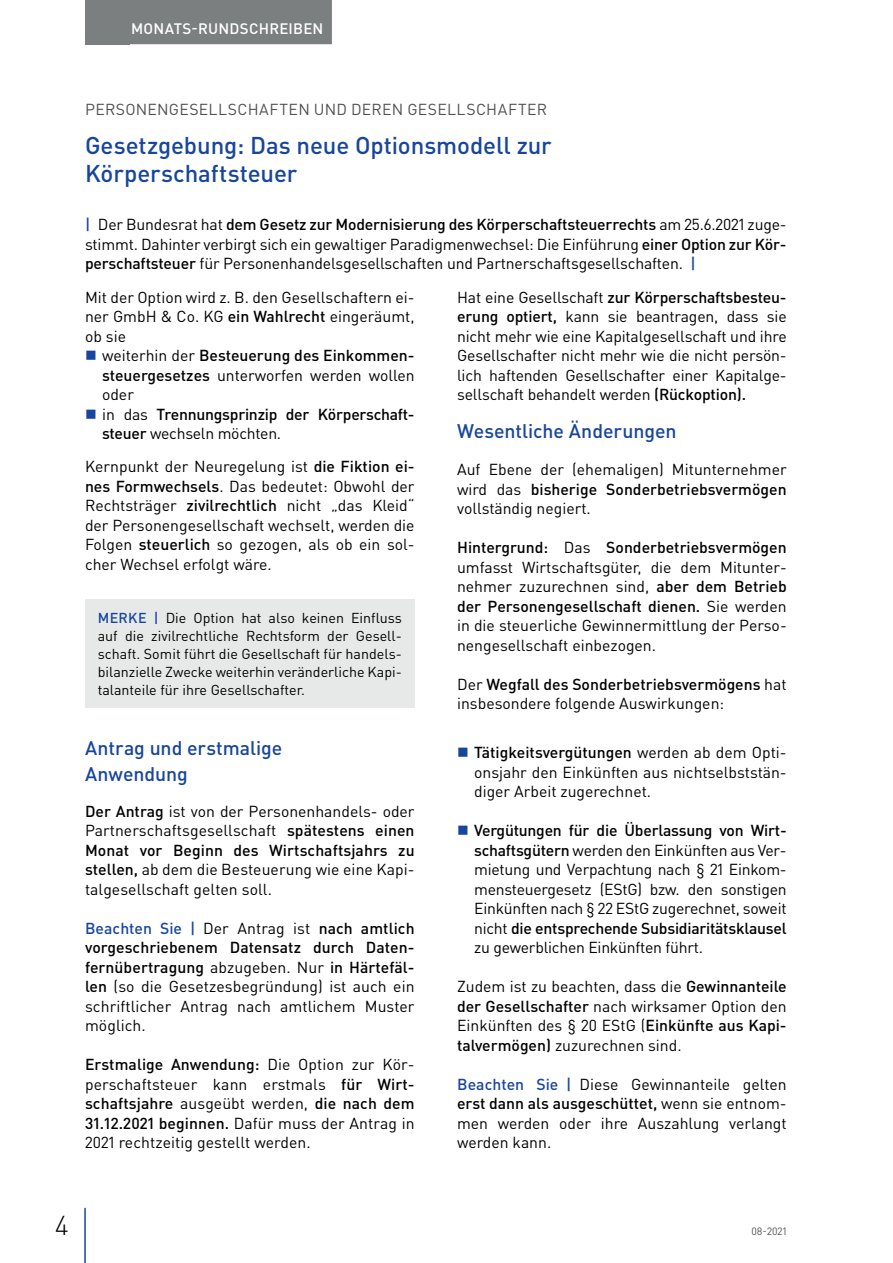
<style>
.page{position:relative;width:893px;height:1263px;background:#fff}
.page>*{position:absolute;margin:0;border:0;box-sizing:border-box;transform-origin:0 0}
.t1{font:300 27px "DIN Pro";color:#000002}
.t2{font:500 24px/28.5px "DIN Pro";letter-spacing:-.005em;color:#18469d}
.t3{font:500 19.5px/25.5px "DIN Pro";letter-spacing:-.005em;color:#18469d}
.t4{font:15.75px/19.5px "DIN Pro";color:#000002;text-align:justify}
.t5{font:500 15.75px/19.5px "DIN Pro";letter-spacing:-.015em;color:#000002}
.t6{font:15.75px "DIN Pro";letter-spacing:.015em;color:#4f5152}
.t7{font:500 15px "DIN Pro";letter-spacing:.015em;color:#fff}
.t8{font:14.25px/18px "DIN Pro";color:#000002;text-align:justify}
.t9{font:10.5px "DIN Pro";color:#4f5152}
.s1{font-weight:500;color:#18469d}
.s2{font-weight:500}
.s3{font-weight:400}
</style>
<div class="page">
<div style="left:85px;top:0;width:45px;height:44px;background:#7c7f7f"></div>
<hr style="left:84px;top:1208px;width:2px;height:55px;background:#18469d">
<div style="left:122px;top:0;width:210px;height:44px;background:#7c7f7f"></div>
<div style="left:85px;top:599px;width:330px;height:108px;background:#e6e9e8"></div>
<p class="t7" style="left:131px;top:18px;width:194px">MONATS-RUNDSCHREIBEN</p>
<p class="t6" style="left:85px;top:98px;width:463px">PERSONENGESELLSCHAFTEN UND DEREN GESELLSCHAFTER</p>
<h2 class="t2" style="left:85px;top:130px;width:468px">Gesetzgebung: Das neue Optionsmodell zur<br>Körperschaftsteuer</h2>
<p class="t4" style="left:85px;top:214px;width:703px"><span class="s1">|</span> Der Bundesrat hat <span class="s2">dem Gesetz zur Modernisierung des Körperschaftsteuerrechts</span> am 25.6.2021 zuge&shy;stimmt. Dahinter verbirgt sich ein gewaltiger Paradigmenwechsel: Die Einführung <span class="s2">einer Option zur Kör&shy;perschaftsteuer</span> für Personenhandelsgesellschaften und Partnerschaftsgesellschaften. <span class="s1">|</span></p>
<p class="t4" style="left:85px;top:286px;width:331px">Mit der Option wird z. B. den Gesellschaftern ei&shy;ner GmbH &amp; Co. KG <span class="s2">ein Wahlrecht</span> eingeräumt, ob sie</p>
<p class="t5" style="left:102px;top:345px;width:314px"><span class="s3">weiterhin der</span> Besteuerung des Einkommen&shy;steuergesetzes <span class="s3">unterworfen werden wollen oder<br>in das</span> Trennungsprinzip der Körperschaft&shy;steuer <span class="s3">wechseln möchten.</span></p>
<p class="t4" style="left:85px;top:456px;width:331px">Kernpunkt der Neuregelung ist <span class="s2">die Fiktion ei&shy;nes Formwechsels</span>. Das bedeutet: Obwohl der Rechtsträger <span class="s2">zivilrechtlich</span> nicht „das Kleid“ der Personengesellschaft wechselt, werden die Folgen <span class="s2">steuerlich</span> so gezogen, als ob ein sol&shy;cher Wechsel erfolgt wäre.</p>
<p class="t8" style="left:98px;top:608px;width:306px"><span class="s1">MERKE |</span> Die Option hat also keinen Einfluss auf die zivilrechtliche Rechtsform der Gesell&shy;schaft. Somit führt die Gesellschaft für handels&shy;bilanzielle Zwecke weiterhin veränderliche Kapi&shy;talanteile für ihre Gesellschafter.</p>
<p class="t4" style="left:457px;top:286px;width:331px">Hat eine Gesellschaft <span class="s2">zur Körperschaftsbesteu&shy;erung optiert,</span> kann sie beantragen, dass sie nicht mehr wie eine Kapitalgesellschaft und ihre Gesellschafter nicht mehr wie die nicht persön&shy;lich haftenden Gesellschafter einer Kapitalge&shy;sellschaft behandelt werden <span class="s2">(Rückoption).</span></p>
<p class="t3" style="left:457px;top:417px;width:221px">Wesentliche Änderungen</p>
<p class="t4" style="left:457px;top:459px;width:331px">Auf Ebene der (ehemaligen) Mitunternehmer wird das <span class="s2">bisherige Sonderbetriebsvermögen </span>vollständig negiert.</p>
<p class="t4" style="left:457px;top:537px;width:331px"><span class="s2">Hintergrund:</span> Das <span class="s2">Sonderbetriebsvermögen </span>umfasst Wirtschaftsgüter, die dem Mitunter&shy;nehmer zuzurechnen sind, <span class="s2">aber dem Betrieb der Personengesellschaft dienen.</span> Sie werden in die steuerliche Gewinnermittlung der Perso&shy;nengesellschaft einbezogen.</p>
<p class="t4" style="left:457px;top:673px;width:331px">Der <span class="s2">Wegfall des Sonderbetriebsvermögens</span> hat insbesondere folgende Auswirkungen:</p>
<p class="t4" style="left:474px;top:742px;width:314px"><span class="s2">Tätigkeitsvergütungen</span> werden ab dem Opti&shy;onsjahr den Einkünften aus nichtselbststän&shy;diger Arbeit zugerechnet.</p>
<p class="t4" style="left:474px;top:820px;width:314px"><span class="s2">Vergütungen für die Überlassung von Wirt&shy;schaftsgütern</span> werden den Einkünften aus Ver&shy;mietung und Verpachtung nach § 21 Einkom&shy;mensteuergesetz (EStG) bzw. den sonstigen Einkünften nach § 22 EStG zugerechnet, soweit nicht <span class="s2">die entsprechende Subsidiaritätsklausel </span>zu gewerblichen Einkünften führt.</p>
<p class="t4" style="left:457px;top:976px;width:331px">Zudem ist zu beachten, dass die <span class="s2">Gewinnanteile der Gesellschafter</span> nach wirksamer Option den Einkünften des § 20 EStG (<span class="s2">Einkünfte aus Kapi&shy;talvermögen)</span> zuzurechnen sind.</p>
<p class="t4" style="left:457px;top:1074px;width:331px"><span class="s1">Beachten Sie |</span> Diese Gewinnanteile gelten <span class="s2">erst dann als ausgeschüttet,</span> wenn sie entnom&shy;men werden oder ihre Auszahlung verlangt werden kann.</p>
<p class="t3" style="left:85px;top:735px;width:199px">Antrag und erstmalige<br>Anwendung</p>
<p class="t4" style="left:85px;top:801px;width:331px"><span class="s2">Der Antrag</span> ist von der Personenhandels- oder Partnerschaftsgesellschaft <span class="s2">spätestens einen Monat vor Beginn des Wirtschaftsjahrs zu stellen,</span> ab dem die Besteuerung wie eine Kapi&shy;talgesellschaft gelten soll.</p>
<p class="t4" style="left:85px;top:918px;width:331px"><span class="s1">Beachten Sie |</span> Der Antrag ist <span class="s2">nach amtlich vorgeschriebenem Datensatz durch Daten&shy;fernübertragung</span> abzugeben. Nur <span class="s2">in Härtefäl&shy;len</span> (so die Gesetzesbegründung) ist auch ein schriftlicher Antrag nach amtlichem Muster möglich.</p>
<p class="t4" style="left:85px;top:1054px;width:331px"><span class="s2">Erstmalige Anwendung:</span> Die Option zur Kör&shy;perschaftsteuer kann erstmals <span class="s2">für Wirt&shy;schaftsjahre</span> ausgeübt werden, <span class="s2">die nach dem 31.12.2021 beginnen.</span> Dafür muss der Antrag in 2021 rechtzeitig gestellt werden.</p>
<h1 class="t1" style="left:55px;top:1207px;width:15px">4</h1>
<p class="t9" style="left:751px;top:1224px;width:37px">08-2021</p>
</div>
